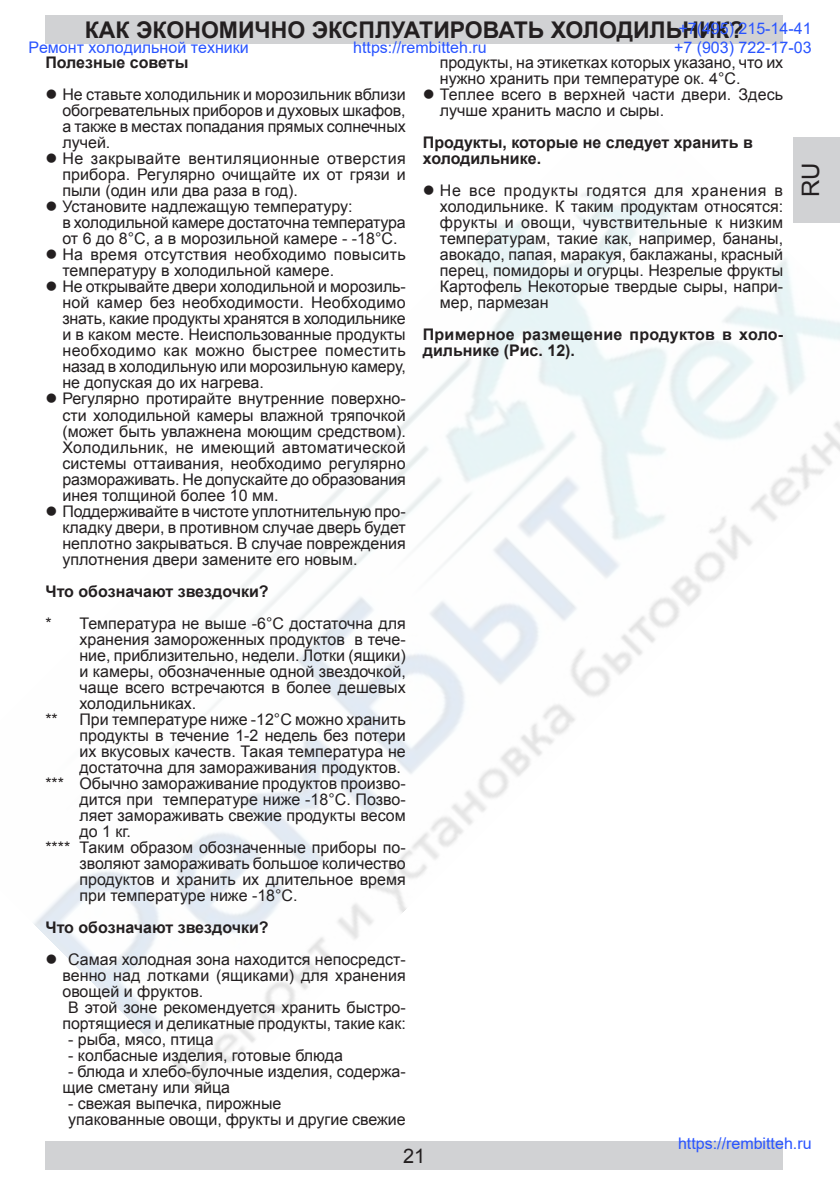
<style>
.page{position:relative;width:840px;height:1191px;background:#fff}
.page>*{position:absolute;margin:0;border:0;box-sizing:border-box;transform-origin:0 0}
.t1{font:24px "Arial";color:#231f20}
.t2{font:700 23px "Arial";color:#231f20}
.t3{font:20px "Arial";color:#231f20}
.t4{font:16px/16px "Arial";color:#231f20;text-align:justify}
.t5{font:700 16px/16px "Arial";color:#231f20}
.t6{font:16px/19.2px "Arial";color:#2954ff}
</style>
<div class="page">
<div style="left:45px;top:16px;width:737px;height:28px;background:#d1d2d4"></div>
<div style="left:45px;top:1141px;width:737px;height:28px;background:#d1d2d4"></div>
<div style="left:793px;top:137px;width:46px;height:86px;background:#d1d2d4"></div>
<h2 class="t2" style="left:85px;top:15px;width:659px">КАК ЭКОНОМИЧНО ЭКСПЛУАТИРОВАТЬ ХОЛОДИЛЬНИК?</h2>
<p class="t5" style="left:45px;top:55px;width:144px">Полезные советы</p>
<p class="t4" style="left:62px;top:87px;width:344px;text-indent:-17px">● Не ставьте холодильник и морозильник вблизи обогревательных приборов и духовых шкафов, а также в местах попадания прямых солнечных лучей.</p>
<p class="t4" style="left:62px;top:151px;width:344px;text-indent:-17px">● Не закрывайте вентиляционные отверстия прибора. Регулярно очищайте их от грязи и пыли (один или два раза в год).</p>
<p class="t4" style="left:62px;top:199px;width:344px;text-align:left;text-indent:-17px">● Установите надлежащую температуру:<br>в холодильной камере достаточна температура от 6 до 8°C, а в морозильной камере - -18°C.</p>
<p class="t4" style="left:62px;top:247px;width:344px;text-indent:-17px">● На время отсутствия необходимо повысить температуру в холодильной камере.</p>
<p class="t4" style="left:62px;top:279px;width:344px;text-indent:-17px">● Не открывайте двери холодильной и морозиль&shy;ной камер без необходимости. Необходимо знать, какие продукты хранятся в холодильнике и в каком месте. Неиспользованные продукты необходимо как можно быстрее поместить назад в холодильную или морозильную камеру, не допуская до их нагрева.</p>
<p class="t4" style="left:62px;top:391px;width:345px;text-indent:-17px">● Регулярно протирайте внутренние поверхно&shy;сти холодильной камеры влажной тряпочкой (может быть увлажнена моющим средством).<br>Холодильник, не имеющий автоматической системы оттаивания, необходимо регулярно размораживать. Не допускайте до образования инея толщиной более 10 мм.</p>
<p class="t4" style="left:62px;top:503px;width:344px;text-indent:-17px">● Поддерживайте в чистоте уплотнительную про&shy;кладку двери, в противном случае дверь будет неплотно закрываться. В случае повреждения уплотнения двери замените его новым.</p>
<p class="t5" style="left:45px;top:583px;width:225px">Что обозначают звездочки?</p>
<p class="t4" style="left:45px;top:615px;width:361px">* Температура не выше -6°C достаточна для</p>
<p class="t4" style="left:79px;top:631px;width:327px">хранения замороженных продуктов в тече-</p>
<p class="t4" style="left:79px;top:647px;width:327px">ние, приблизительно, недели. Лотки (ящики)</p>
<p class="t4" style="left:79px;top:663px;width:327px">и камеры, обозначенные одной звездочкой,</p>
<p class="t4" style="left:79px;top:679px;width:327px">чаще всего встречаются в более дешевых</p>
<p class="t4" style="left:79px;top:695px;width:118px">холодильниках.</p>
<p class="t4" style="left:45px;top:711px;width:14px">**</p>
<p class="t4" style="left:79px;top:711px;width:327px">При температуре ниже -12°C можно хранить</p>
<p class="t4" style="left:79px;top:727px;width:327px">продукты в течение 1-2 недель без потери</p>
<p class="t4" style="left:79px;top:743px;width:327px">их вкусовых качеств. Такая температура не</p>
<p class="t4" style="left:79px;top:759px;width:323px">достаточна для замораживания продуктов.</p>
<p class="t4" style="left:45px;top:775px;width:361px">*** Обычно замораживание продуктов произво-</p>
<p class="t4" style="left:79px;top:791px;width:327px">дится при температуре ниже -18°C. Позво-</p>
<p class="t4" style="left:79px;top:807px;width:327px">ляет замораживать свежие продукты весом</p>
<p class="t4" style="left:79px;top:823px;width:53px">до 1 кг.</p>
<p class="t4" style="left:45px;top:839px;width:361px">**** Таким образом обозначенные приборы по-</p>
<p class="t4" style="left:79px;top:855px;width:327px">зволяют замораживать большое количество</p>
<p class="t4" style="left:79px;top:871px;width:327px">продуктов и хранить их длительное время</p>
<p class="t4" style="left:79px;top:887px;width:219px">при температуре ниже -18°C.</p>
<p class="t5" style="left:45px;top:919px;width:225px">Что обозначают звездочки?</p>
<p class="t4" style="left:45px;top:951px;width:361px">● Самая холодная зона находится непосредст-</p>
<p class="t4" style="left:62px;top:967px;width:344px">венно над лотками (ящиками) для хранения</p>
<p class="t4" style="left:62px;top:983px;width:142px">овощей и фруктов.</p>
<p class="t4" style="left:68px;top:999px;width:339px">В этой зоне рекомендуется хранить быстро-</p>
<p class="t4" style="left:62px;top:1015px;width:345px">портящиеся и деликатные продукты, такие как:</p>
<p class="t4" style="left:68px;top:1031px;width:147px">- рыба, мясо, птица</p>
<p class="t4" style="left:68px;top:1047px;width:276px">- колбасные изделия, готовые блюда</p>
<p class="t4" style="left:62px;top:1063px;width:344px;text-indent:6px">- блюда и хлебо-булочные изделия, содержа&shy;щие сметану или яйца</p>
<p class="t4" style="left:68px;top:1095px;width:339px">- свежая выпечка, пирожные<br>упакованные овощи, фрукты и другие свежие</p>
<p class="t6" style="left:673px;top:19px;width:139px">+7(495) 215-14-41 +7 (903) 722-17-03</p>
<p class="t6" style="left:28px;top:38px;width:222px">Ремонт холодильной техники</p>
<p class="t6" style="left:353px;top:38px;width:135px">https://rembitteh.ru</p>
<p class="t4" style="left:439px;top:55px;width:344px">продукты, на этикетках которых указано, что их нужно хранить при температуре ок. 4°C.</p>
<p class="t4" style="left:439px;top:87px;width:345px;text-indent:-17px">● Теплее всего в верхней части двери. Здесь лучше хранить масло и сыры.</p>
<p class="t5" style="left:422px;top:135px;width:331px">Продукты, которые не следует хранить в холодильнике.</p>
<p class="t4" style="left:439px;top:183px;width:345px;text-indent:-17px">● Не все продукты годятся для хранения в холодильнике. К таким продуктам относятся: фрукты и овощи, чувствительные к низким температурам, такие как, например, бананы, авокадо, папая, маракуя, баклажаны, красный перец, помидоры и огурцы. Незрелые фрукты Картофель Некоторые твердые сыры, напри&shy;мер, пармезан</p>
<p class="t5" style="left:422px;top:327px;width:361px">Примерное размещение продуктов в холо&shy;дильнике (Рис. 12).</p>
<h1 class="t1" style="left:794px;top:197px;width:36px;rotate:-90deg">RU</h1>
<p class="t3" style="left:403px;top:1142px;width:24px">21</p>
<p class="t6" style="left:677px;top:1133px;width:135px">https://rembitteh.ru</p>
</div>
